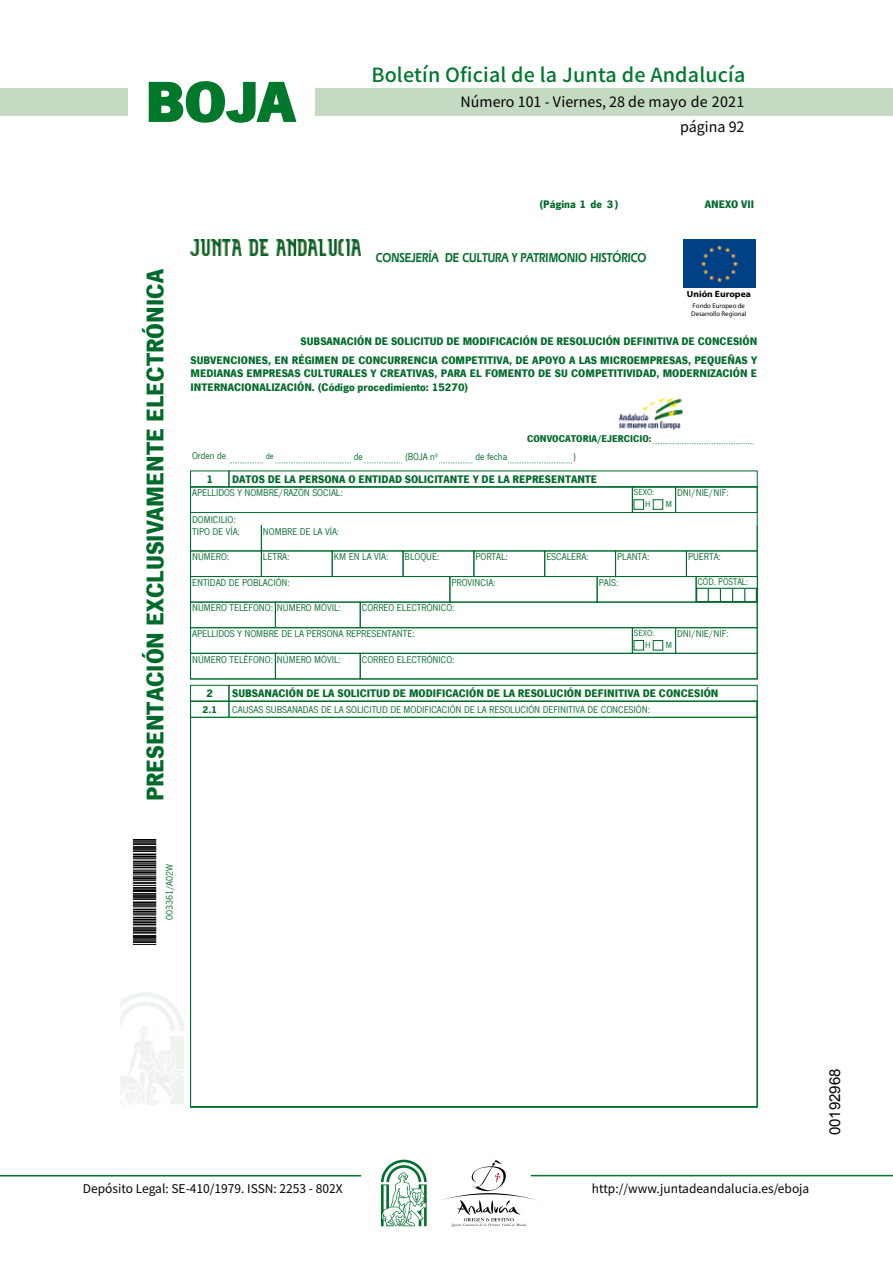
<style>
.page{position:relative;width:893px;height:1263px;background:#fff}
.page>*{position:absolute;margin:0;border:0;box-sizing:border-box;transform-origin:0 0}
.t1{font:700 57.75px "News Got T";color:#00782c;scale:1.14 1}
.t2{font:700 24.9px "News Got T";color:#006a2a}
.t3{font:500 19.5px "Noto Sans HK";letter-spacing:.01em;color:#00782c}
.t4{font:15px "Arial";color:#000}
.t5{font:14.25px/24.5px "Noto Sans HK";color:#000;text-align:right}
.t6{font:600 13.5px "Eras IT Cby BT";color:#006a2a;scale:.8 1}
.t7{font:12px "Noto Sans HK";color:#000}
.t8{font:700 11.25px/18.5px "News Got T";color:#006a2a;text-align:right}
.t9{font:10.2px/11.2px "News Got T";color:#006a2a}
.t10{font:700 10.2px "News Got T";color:#006a2a}
.t11{font:10.2px "News Got T";color:#006a2a;scale:.93 1}
.t12{font:9px/12.5px "News Got T";color:#006a2a}
.t13{font:700 9px "Myriad Pro";color:#000;scale:1.07 1}
.t14{font:6.75px/8.1px "Myriad Pro";color:#000}
</style>
<div class="page">
<div style="left:315px;top:88px;width:577px;height:28px;background:#c5dac3"></div>
<div style="left:0;top:88px;width:128px;height:28px;background:#c5dac3"></div>
<hr style="left:0;top:1175px;width:361px;height:2px;background:#00782c">
<hr style="left:531px;top:1175px;width:361px;height:1px;background:#00782c">
<svg style="left:148px;top:81px;width:149px;height:42px"></svg>
<svg style="left:442px;top:1160px;width:100px;height:67px"></svg>
<svg style="left:381px;top:1160px;width:45px;height:66px"></svg>
<img style="left:190px;top:240px;width:170px;height:15px">
<img style="left:683px;top:240px;width:72px;height:48px">
<img style="left:619px;top:398px;width:63px;height:31px">
<svg style="left:653px;top:443px;width:101px;height:1px"></svg>
<svg style="left:230px;top:463px;width:33px;height:1px"></svg>
<svg style="left:275px;top:463px;width:76px;height:1px"></svg>
<svg style="left:364px;top:463px;width:38px;height:1px"></svg>
<svg style="left:439px;top:463px;width:33px;height:1px"></svg>
<svg style="left:508px;top:463px;width:64px;height:1px"></svg>
<div style="left:190px;top:487px;width:442px;height:26px;border:1px solid #00722c"></div>
<div style="left:632px;top:487px;width:43px;height:26px;border:1px solid #006a2a"></div>
<div style="left:633px;top:499px;width:11px;height:11px;border:1px solid #006a2a"></div>
<div style="left:653px;top:499px;width:10px;height:11px;border:1px solid #006a2a"></div>
<div style="left:675px;top:487px;width:82px;height:26px;border:1px solid #00722c"></div>
<svg style="left:190px;top:525px;width:1px;height:26px"></svg>
<svg style="left:757px;top:525px;width:1px;height:26px"></svg>
<svg style="left:261px;top:525px;width:1px;height:26px"></svg>
<div style="left:190px;top:576px;width:260px;height:26px;border:1px solid #006a2a"></div>
<div style="left:449px;top:576px;width:148px;height:26px;border:1px solid #006a2a"></div>
<div style="left:597px;top:576px;width:99px;height:26px;border:1px solid #006a2a"></div>
<div style="left:696px;top:576px;width:61px;height:26px;border:1px solid #006a2a"></div>
<div style="left:190px;top:602px;width:85px;height:26px;border:1px solid #006a2a"></div>
<div style="left:275px;top:602px;width:85px;height:26px;border:1px solid #006a2a"></div>
<div style="left:360px;top:602px;width:397px;height:26px;border:1px solid #006a2a"></div>
<div style="left:632px;top:627px;width:43px;height:27px;border:1px solid #006a2a"></div>
<div style="left:633px;top:640px;width:11px;height:10px;border:1px solid #006a2a"></div>
<div style="left:653px;top:640px;width:10px;height:10px;border:1px solid #006a2a"></div>
<div style="left:190px;top:653px;width:85px;height:26px;border:1px solid #006a2a"></div>
<div style="left:275px;top:653px;width:85px;height:26px;border:1px solid #006a2a"></div>
<div style="left:360px;top:653px;width:397px;height:26px;border:1px solid #006a2a"></div>
<div style="left:190px;top:685px;width:39px;height:17px;border:1px solid #006a2a"></div>
<div style="left:228px;top:685px;width:529px;height:17px;border:1px solid #006a2a"></div>
<div style="left:190px;top:701px;width:39px;height:16px;border:1px solid #00722c"></div>
<div style="left:229px;top:701px;width:528px;height:16px;border:1px solid #00722c"></div>
<hr style="left:190px;top:1107px;width:567px;height:1px;background:#006a2a">
<svg style="left:133px;top:904px;width:23px;height:41px"></svg>
<hr style="left:133px;top:901px;width:23px;height:2px;background:#000">
<hr style="left:133px;top:898px;width:23px;height:2px;background:#000">
<svg style="left:133px;top:839px;width:23px;height:59px"></svg>
<div style="left:696px;top:588px;width:61px;height:14px;border:1px solid #006a2a"></div>
<svg style="left:707px;top:589px;width:1px;height:13px"></svg>
<svg style="left:720px;top:589px;width:1px;height:13px"></svg>
<svg style="left:732px;top:589px;width:1px;height:13px"></svg>
<svg style="left:744px;top:589px;width:1px;height:13px"></svg>
<h1 class="t1" style="left:145px;top:68px;width:133px">BOJA</h1>
<h3 class="t3" style="left:371px;top:64px;width:375px">Boletín Oficial de la Junta de Andalucía</h3>
<p class="t5" style="left:460px;top:90px;width:285px">Número 101 - Viernes, 28 de mayo de 2021 página 92</p>
<p class="t8" style="left:539px;top:195px;width:80px">(Página 1 de )</p>
<p class="t6" style="left:376px;top:249px;width:340px">CONSEJERÍA DE CULTURA Y PATRIMONIO HISTÓRICO</p>
<p class="t8" style="left:606px;top:195px;width:8px">3</p>
<p class="t8" style="left:704px;top:195px;width:51px">ANEXO VII</p>
<h2 class="t2" style="left:140px;top:801px;width:534px;rotate:-90deg">PRESENTACIÓN EXCLUSIVAMENTE ELECTRÓNICA</h2>
<p class="t13" style="left:686px;top:291px;width:61px">Unión Europea</p>
<p class="t14" style="left:691px;top:302px;width:57px">Fondo Europeo de<br>Desarrollo Regional</p>
<p class="t8" style="left:190px;top:332px;width:568px">SUBSANACIÓN DE SOLICITUD DE MODIFICACIÓN DE RESOLUCIÓN DEFINITIVA DE CONCESIÓN<br>SUBVENCIONES, EN RÉGIMEN DE CONCURRENCIA COMPETITIVA, DE APOYO A LAS MICROEMPRESAS, PEQUEÑAS Y</p>
<p class="t8" style="left:190px;top:367px;width:568px;line-height:13.5px;text-align:left">MEDIANAS EMPRESAS CULTURALES Y CREATIVAS, PARA EL FOMENTO DE SU COMPETITIVIDAD, MODERNIZACIÓN E<br>INTERNACIONALIZACIÓN. (Código procedimiento: 15270)</p>
<p class="t10" style="left:527px;top:433px;width:126px">CONVOCATORIA/EJERCICIO:</p>
<p class="t9" style="left:192px;top:450px;width:36px">Orden de</p>
<p class="t12" style="left:266px;top:450px;width:10px">de</p>
<p class="t9" style="left:354px;top:450px;width:11px">de</p>
<p class="t9" style="left:405px;top:450px;width:35px">(BOJA nº</p>
<p class="t9" style="left:475px;top:450px;width:33px">de fecha</p>
<p class="t9" style="left:573px;top:450px;width:4px">)</p>
<p class="t8" style="left:206px;top:469px;width:8px">1</p>
<p class="t8" style="left:232px;top:469px;width:366px">DATOS DE LA PERSONA O ENTIDAD SOLICITANTE Y DE LA REPRESENTANTE</p>
<p class="t9" style="left:192px;top:487px;width:152px">APELLIDOS Y NOMBRE/RAZÓN SOCIAL:</p>
<p class="t12" style="left:645px;top:485px;width:11px;text-indent:-11px">SEXO:<br>H</p>
<p class="t9" style="left:677px;top:486px;width:53px">DNI/NIE/NIF:</p>
<p class="t12" style="left:666px;top:498px;width:8px">M</p>
<p class="t9" style="left:192px;top:514px;width:49px">DOMICILIO:<br>TIPO DE VÍA:</p>
<p class="t9" style="left:263px;top:525px;width:78px">NOMBRE DE LA VÍA:</p>
<p class="t9" style="left:192px;top:551px;width:39px">NÚMERO:</p>
<p class="t9" style="left:263px;top:551px;width:28px">LETRA:</p>
<p class="t9" style="left:334px;top:551px;width:56px">KM EN LA VÍA:</p>
<p class="t9" style="left:404px;top:551px;width:36px">BLOQUE:</p>
<p class="t9" style="left:475px;top:551px;width:34px">PORTAL:</p>
<p class="t9" style="left:546px;top:551px;width:44px">ESCALERA:</p>
<p class="t9" style="left:617px;top:551px;width:34px">PLANTA:</p>
<p class="t9" style="left:688px;top:551px;width:35px">PUERTA:</p>
<p class="t9" style="left:192px;top:577px;width:99px">ENTIDAD DE POBLACIÓN:</p>
<p class="t9" style="left:451px;top:577px;width:46px">PROVINCIA:</p>
<p class="t9" style="left:598px;top:577px;width:21px">PAÍS:</p>
<p class="t11" style="left:697px;top:576px;width:56px">CÓD. POSTAL:</p>
<p class="t9" style="left:192px;top:602px;width:150px">NÚMERO TELÉFONO: NÚMERO MÓVIL:</p>
<p class="t9" style="left:362px;top:602px;width:94px">CORREO ELECTRÓNICO:</p>
<p class="t9" style="left:192px;top:627px;width:224px">APELLIDOS Y NOMBRE DE LA PERSONA REPRESENTANTE:</p>
<p class="t12" style="left:645px;top:626px;width:11px;text-indent:-11px">SEXO:<br>H</p>
<p class="t9" style="left:677px;top:627px;width:53px">DNI/NIE/NIF:</p>
<p class="t12" style="left:666px;top:639px;width:8px">M</p>
<p class="t9" style="left:192px;top:653px;width:150px">NÚMERO TELÉFONO: NÚMERO MÓVIL:</p>
<p class="t9" style="left:362px;top:653px;width:94px">CORREO ELECTRÓNICO:</p>
<p class="t8" style="left:206px;top:684px;width:8px">2</p>
<p class="t8" style="left:232px;top:684px;width:488px">SUBSANACIÓN DE LA SOLICITUD DE MODIFICACIÓN DE LA RESOLUCIÓN DEFINITIVA DE CONCESIÓN</p>
<p class="t10" style="left:202px;top:703px;width:16px">2.1</p>
<p class="t9" style="left:232px;top:703px;width:419px">CAUSAS SUBSANADAS DE LA SOLICITUD DE MODIFICACIÓN DE LA RESOLUCIÓN DEFINITIVA DE CONCESIÓN:</p>
<p class="t9" style="left:163px;top:920px;width:58px;rotate:-90deg">003361/A02W</p>
<p class="t7" style="left:83px;top:1181px;width:261px">Depósito Legal: SE-410/1979. ISSN: 2253 - 802X</p>
<p class="t7" style="left:592px;top:1181px;width:219px">http://www.juntadeandalucia.es/eboja</p>
<h3 class="t4" style="left:825px;top:1135px;width:68px;rotate:-90deg">00192968</h3>
</div>
